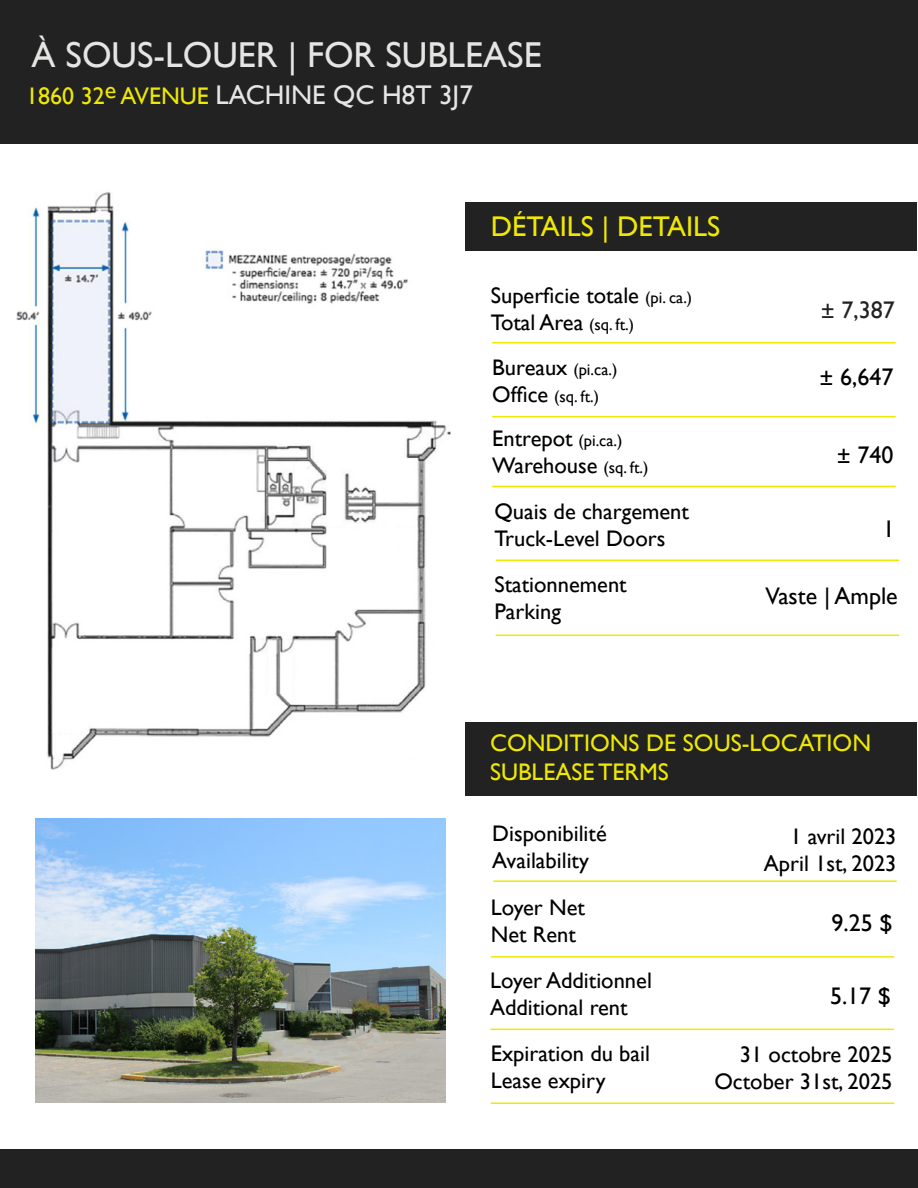
<style>
.page{position:relative;width:918px;height:1188px;background:#fff}
.page>*{position:absolute;margin:0;border:0;box-sizing:border-box;transform-origin:0 0}
.t1{font:36px "Gill Sans";color:#e5e5e4}
.t2{font:28.5px "Gill Sans";color:#efe805}
.t3{font:27px "Gill Sans";color:#e5e5e4}
.t4{font:24px/28.8px "Gill Sans";color:#efe805}
.t5{font:24px "Gill Sans";color:#000}
.t6{font:24px "Gill Sans";color:#212221}
.t7{font:22.5px/27px "Gill Sans";color:#000}
.t8{font:16.5px/27px "Gill Sans";color:#000}
.s1{font-size:24px;color:#efe805}
.s2{font-size:16.5px}
.s3{font-size:22.5px}
</style>
<div class="page">
<img style="left:17px;top:192px;width:434px;height:578px">
<div style="left:465px;top:722px;width:451px;height:73px;background:#212221"></div>
<div style="left:0;top:0;width:918px;height:143px;background:#212221"></div>
<div style="left:0;top:1150px;width:918px;height:38px;background:#212221"></div>
<hr style="left:492px;top:342px;width:404px;height:1px;background:#efe805">
<hr style="left:492px;top:416px;width:404px;height:1px;background:#efe805">
<hr style="left:492px;top:486px;width:404px;height:1px;background:#efe805">
<hr style="left:491px;top:956px;width:403px;height:2px;background:#efe805">
<hr style="left:490px;top:1029px;width:404px;height:1px;background:#efe805">
<hr style="left:491px;top:1102px;width:403px;height:2px;background:#efe805">
<div style="left:465px;top:202px;width:451px;height:49px;background:#212221"></div>
<hr style="left:496px;top:559px;width:403px;height:2px;background:#efe805">
<hr style="left:496px;top:634px;width:403px;height:2px;background:#efe805">
<hr style="left:493px;top:880px;width:404px;height:2px;background:#efe805">
<img style="left:36px;top:819px;width:410px;height:284px">
<p class="t1" style="left:32px;top:34px;width:512px">À SOUS-LOUER | FOR SUBLEASE</p>
<p class="t3" style="left:26px;top:79px;width:448px"><span class="s1">1860 32</span><sup>e</sup> <span class="s1">AVENUE</span> LACHINE QC H8T 3J7</p>
<p class="t2" style="left:491px;top:210px;width:231px">DÉTAILS | DETAILS</p>
<p class="t7" style="left:491px;top:282px;width:203px">Superficie totale <span class="s2">(pi. ca.)</span></p>
<p class="t7" style="left:491px;top:309px;width:145px">Total Area <span class="s2">(sq. ft.)</span></p>
<p class="t8" style="left:492px;top:356px;width:127px"><span class="s3">Bureaux</span> (pi.ca.)<br><span class="s3">Office</span> (sq. ft.)</p>
<p class="t7" style="left:492px;top:426px;width:158px">Entrepot <span class="s2">(pi.ca.)<br></span>Warehouse <span class="s2">(sq. ft.)</span></p>
<p class="t7" style="left:494px;top:499px;width:196px">Quais de chargement<br>Truck-Level Doors</p>
<p class="t7" style="left:494px;top:572px;width:134px">Stationnement<br>Parking</p>
<p class="t6" style="left:821px;top:296px;width:75px">± 7,387</p>
<p class="t5" style="left:820px;top:363px;width:75px">± 6,647</p>
<p class="t5" style="left:837px;top:441px;width:58px">± 740</p>
<p class="t5" style="left:883px;top:515px;width:13px">1</p>
<p class="t5" style="left:765px;top:582px;width:134px">Vaste | Ample</p>
<p class="t4" style="left:490px;top:729px;width:383px">CONDITIONS DE SOUS-LOCATION<br>SUBLEASE TERMS</p>
<p class="t7" style="left:492px;top:820px;width:116px">Disponibilité<br>Availability</p>
<p class="t7" style="left:790px;top:823px;width:108px">1 avril 2023</p>
<p class="t7" style="left:764px;top:850px;width:134px">April 1st, 2023</p>
<p class="t5" style="left:832px;top:909px;width:62px">9.25 $</p>
<p class="t7" style="left:491px;top:894px;width:96px">Loyer Net<br>Net Rent</p>
<p class="t7" style="left:490px;top:967px;width:163px">Loyer Additionnel<br>Additional rent</p>
<p class="t7" style="left:491px;top:1040px;width:161px">Expiration du bail<br>Lease expiry</p>
<p class="t7" style="left:740px;top:1042px;width:154px">31 octobre 2025</p>
<p class="t5" style="left:830px;top:982px;width:62px">5.17 $</p>
<p class="t7" style="left:714px;top:1069px;width:180px">October 31st, 2025</p>
</div>
